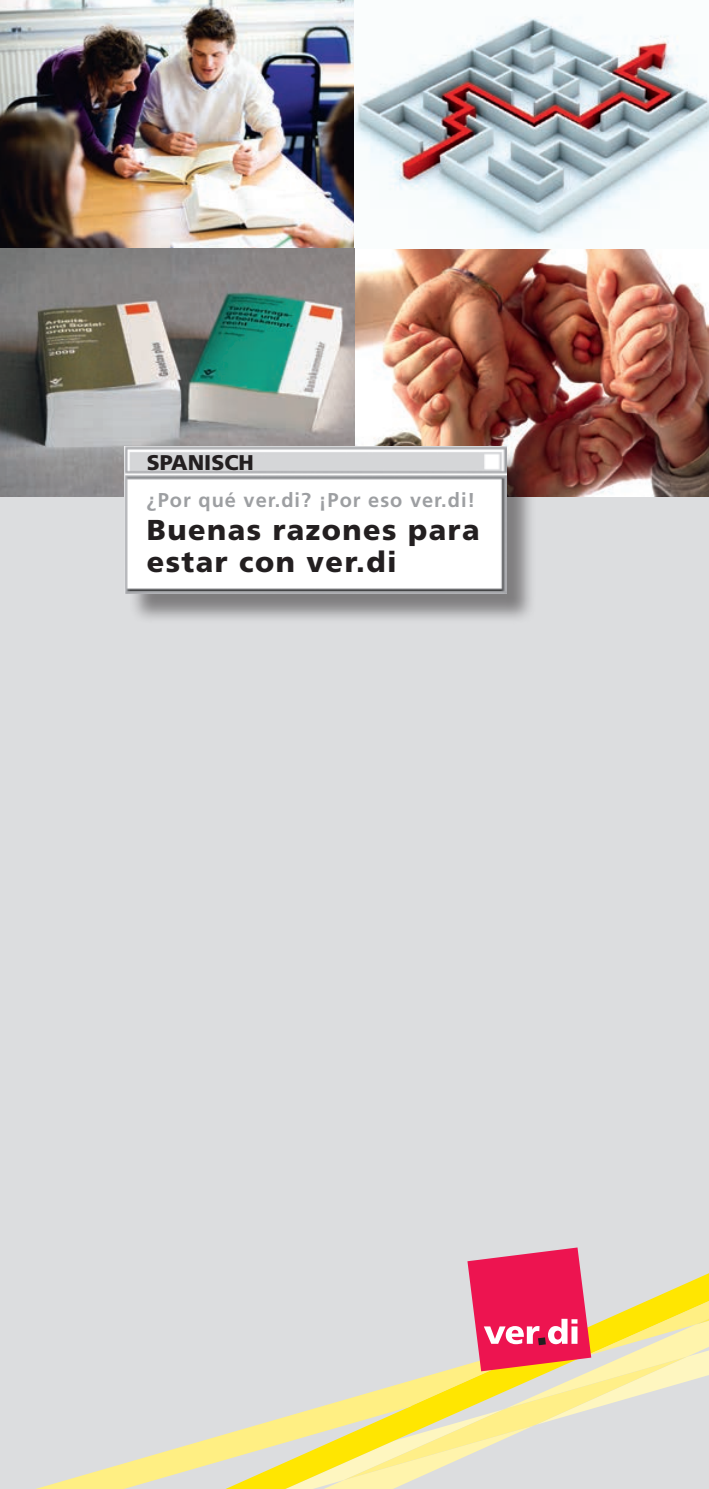
<style>
.page{position:relative;width:709px;height:1489px;background:#fff}
.page>*{position:absolute;margin:0;border:0;box-sizing:border-box;transform-origin:0 0}
.t1{font:900 28.75px/32.5px "Frutiger LT Pro";letter-spacing:.05em;color:#231f20}
.t2{font:900 21.25px "Frutiger LT Pro";color:#231f20}
.t3{font:700 20px "Frutiger LT Pro";letter-spacing:.05em;color:#9d9fa2}
</style>
<div class="page">
<div style="left:0;top:0;width:709px;height:1488px;background:#dcdddf"></div>
<svg style="left:39px;top:1405px;width:285px;height:83px"></svg>
<svg style="left:324px;top:1400px;width:91px;height:88px"></svg>
<svg style="left:344px;top:1247px;width:365px;height:232px"></svg>
<img style="left:0;top:0;width:709px;height:496px">
<div style="left:128px;top:450px;width:409px;height:174px;background:#231f20;opacity:.5"></div>
<img style="left:124px;top:446px;width:382px;height:147px">
<p class="t2" style="left:147px;top:450px;width:109px">SPANISCH</p>
<p class="t3" style="left:147px;top:488px;width:330px">¿Por qué ver.di? ¡Por eso ver.di!</p>
<p class="t1" style="left:147px;top:513px;width:334px">Buenas razones para estar con ver.di</p>
</div>
